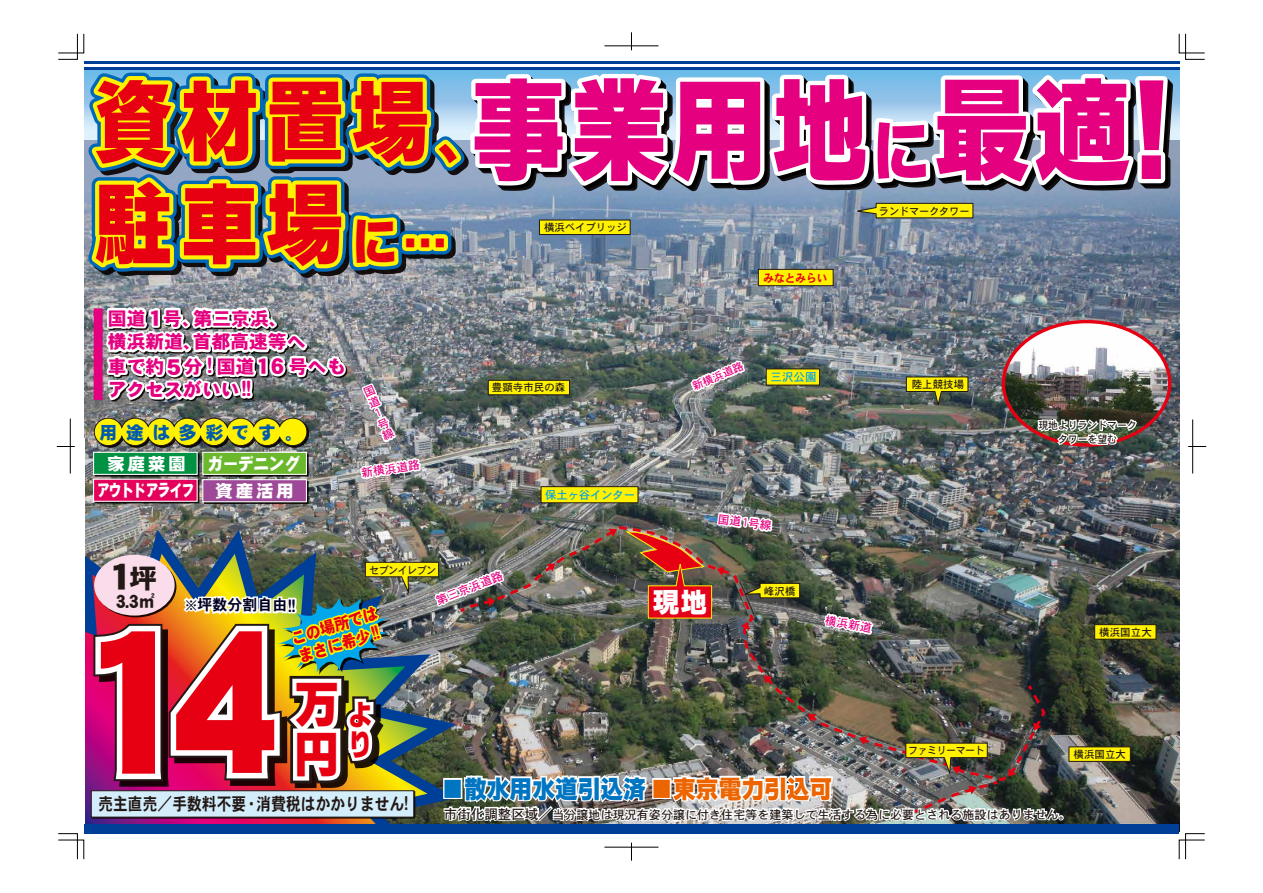
<style>
.page{position:relative;width:1263px;height:893px;background:#fff}
.page>*{position:absolute;margin:0;border:0;box-sizing:border-box;transform-origin:0 0}
.t1{font:201.83px "DFP Gothic CID EB";color:#e60012;scale:.91 1}
.t2{font:113.25px "PS NOW GU 90 pv RKSJ H";letter-spacing:.03em;color:#e4007f;scale:.86 1}
.t3{font:89.55px/102.8px "PS NOW GU 90 pv RKSJ H";letter-spacing:.085em;color:#e60012;scale:.88 1}
.t4{font:49.72px/49.7px "PS NOW GU 90 pv RKSJ H";color:#e60012;scale:.91 1}
.t5{font:36.38px "DFPHS Gothic CID W9";color:#221815;scale:1.04 1}
.t6{font:29.25px/29.2px "PS NOW GU 90 pv RKSJ H";color:#e60012;scale:.81 1}
.t7{font:27.53px "PS NOW GU 90 pv RKSJ H";color:#fff}
.t8{font:25.2px "PS NOW GU 90 pv RKSJ H";color:#0075c2;scale:.9 1}
.t9{font:18.38px/23.9px "DFPHS Gothic CID W9";letter-spacing:.005em;color:#e4007f}
.t10{font:18.08px "DFPHS Gothic CID W9";color:#221815;scale:.92 1}
.t11{font:17.92px "DFP Gothic CID EB";letter-spacing:.52em;color:#005bac}
.t12{font:17.4px "DFPHS Gothic CID W7";letter-spacing:.005em;color:#221815;scale:.84 1}
.t13{font:17.1px "DFP Gothic CID EB";letter-spacing:-.01em;color:#fff}
.t14{font:16.5px "DFP Gothic CID EB";letter-spacing:-.065em;color:#fff;scale:.79 1}
.t15{font:16.12px/19.4px "DFPHS Gothic CID W9";color:#e60012;scale:.92 1}
.t16{font:15.15px "DFPHS Gothic CID W7";letter-spacing:.005em;color:#002}
.t17{font:13.5px "DFPHS Gothic CID W5";color:#221815}
.t18{font:12px "DFPHS Gothic CID W5";letter-spacing:.005em;color:#221815}
.t19{font:11.55px/11.8px "DFPHS Gothic CID W5";color:#e4007f;text-align:justify}
.t20{font:11.48px "DFPHS Gothic CID W5";letter-spacing:-.025em;color:#00a0e9}
.t21{font:11.18px "DFPHS Gothic CID W7";letter-spacing:-.005em;color:#e60012;scale:.96 1}
.t22{font:10.8px "DFPHS Gothic CID W5";color:#e4007f}
.t23{font:10.65px/14px "DFPHS Gothic CID W5";letter-spacing:-.015em;color:#221815;scale:.94 1}
.t24{font:10.5px "DFPHS Gothic CID W5";letter-spacing:-.015em;color:#221815}
.t25{font:10.5px "DFPHS Gothic CID W5";letter-spacing:-.06em;color:#221815}
.s1{font-size:49.57px}
.s2{font-size:53.1px}
.s3{font-size:50.47px}
.s4{font-size:115.5px}
.s5{font-size:21.52px}
.s6{font-size:21.75px}
.s7{font-size:17.1px}
.s8{font-size:27.08px}
.s9{font-size:13.05px}
.s10{font-size:15.67px}
.s11{font-size:200.85px}
.s12{color:#ec6500}
</style>
<div class="page">
<img style="left:56px;top:32px;width:1150px;height:829px">
<h3 class="t3" style="left:94px;top:70px;width:441px">資材置場<span class="s1">、</span>駐車場<span class="s2">に</span><span class="s3">…</span></h3>
<h2 class="t2" style="left:470px;top:73px;width:814px">事業用地<sub>に</sub>最適<span class="s4">!</span></h2>
<p class="t24" style="left:879px;top:205px;width:92px">ランドマークタワー</p>
<p class="t24" style="left:544px;top:222px;width:85px">横浜ベイブリッジ</p>
<h3 class="t9" style="left:108px;top:306px;width:239px">国道<span class="s5">1</span>号、第三京浜、<br>横浜新道、首都高速等へ<br>車で約<span class="s6">５</span>分 ! 国道<span class="s5">16</span> 号へもアクセスがいい!!</h3>
<h3 class="t11" style="left:99px;top:423px;width:205px">用途は多彩です。</h3>
<h3 class="t13" style="left:107px;top:454px;width:194px">家庭菜園 ガーデニング</h3>
<h3 class="t14" style="left:97px;top:481px;width:251px">アウトドアライフ <span class="s7">資産活用</span></h3>
<p class="t19" style="left:361px;top:388px;width:8px;rotate:-23deg">国道１号線</p>
<p class="t19" style="left:360px;top:467px;width:61px;rotate:-9deg">新横浜道路</p>
<p class="t24" style="left:492px;top:382px;width:75px">豊顕寺市民の森</p>
<p class="t20" style="left:545px;top:489px;width:91px">保土ヶ谷インター</p>
<p class="t21" style="left:763px;top:272px;width:68px">みなとみらい</p>
<p class="t22" style="left:690px;top:381px;width:56px;rotate:-23deg">新横浜道路</p>
<p class="t20" style="left:770px;top:371px;width:48px">三沢公園</p>
<p class="t19" style="left:719px;top:513px;width:56px;rotate:7deg">国道1号線</p>
<p class="t24" style="left:912px;top:378px;width:54px">陸上競技場</p>
<p class="t23" style="left:1038px;top:418px;width:106px">現地よりランドマーク　　タワーを望む</p>
<h3 class="t5" style="left:100px;top:557px;width:56px">１<span class="s8">坪</span></h3>
<h3 class="t10" style="left:116px;top:592px;width:44px">3.3㎡</h3>
<p class="t25" style="left:369px;top:564px;width:69px">セブンイレブン</p>
<p class="t19" style="left:434px;top:595px;width:72px;rotate:-22deg">第三京浜道路</p>
<p class="t24" style="left:764px;top:585px;width:33px">峰沢橋</p>
<h3 class="t7" style="left:653px;top:588px;width:56px">現地</h3>
<p class="t16" style="left:185px;top:597px;width:112px"><span class="s9">※</span>坪数分割自由<span class="s10">!!</span></p>
<h3 class="t15" style="left:289px;top:629px;width:98px;rotate:-17deg">この場所ではまさに希少!!</h3>
<p class="t19" style="left:826px;top:614px;width:49px;rotate:11deg">横浜新道</p>
<h1 class="t1" style="left:73px;top:592px;width:228px">1<span class="s11">4</span></h1>
<h3 class="t4" style="left:294px;top:679px;width:49px">万円</h3>
<h3 class="t6" style="left:348px;top:700px;width:30px">より</h3>
<p class="t25" style="left:908px;top:744px;width:78px">ファミリーマート</p>
<h3 class="t8" style="left:441px;top:776px;width:436px">■散水用水道引込済 <span class="s12">■東京電力引込可</span></h3>
<p class="t18" style="left:552px;top:808px;width:520px">当分譲地は現況有姿分譲に付き住宅等を建築して生活する為に必要とされる施設はありません。</p>
<h3 class="t12" style="left:98px;top:794px;width:370px">売主直売／手数料不要・消費税はかかりません!</h3>
<p class="t17" style="left:444px;top:806px;width:109px">市街化調整区域／</p>
<p class="t24" style="left:1099px;top:626px;width:54px">横浜国立大</p>
<p class="t24" style="left:1073px;top:748px;width:54px">横浜国立大</p>
</div>
